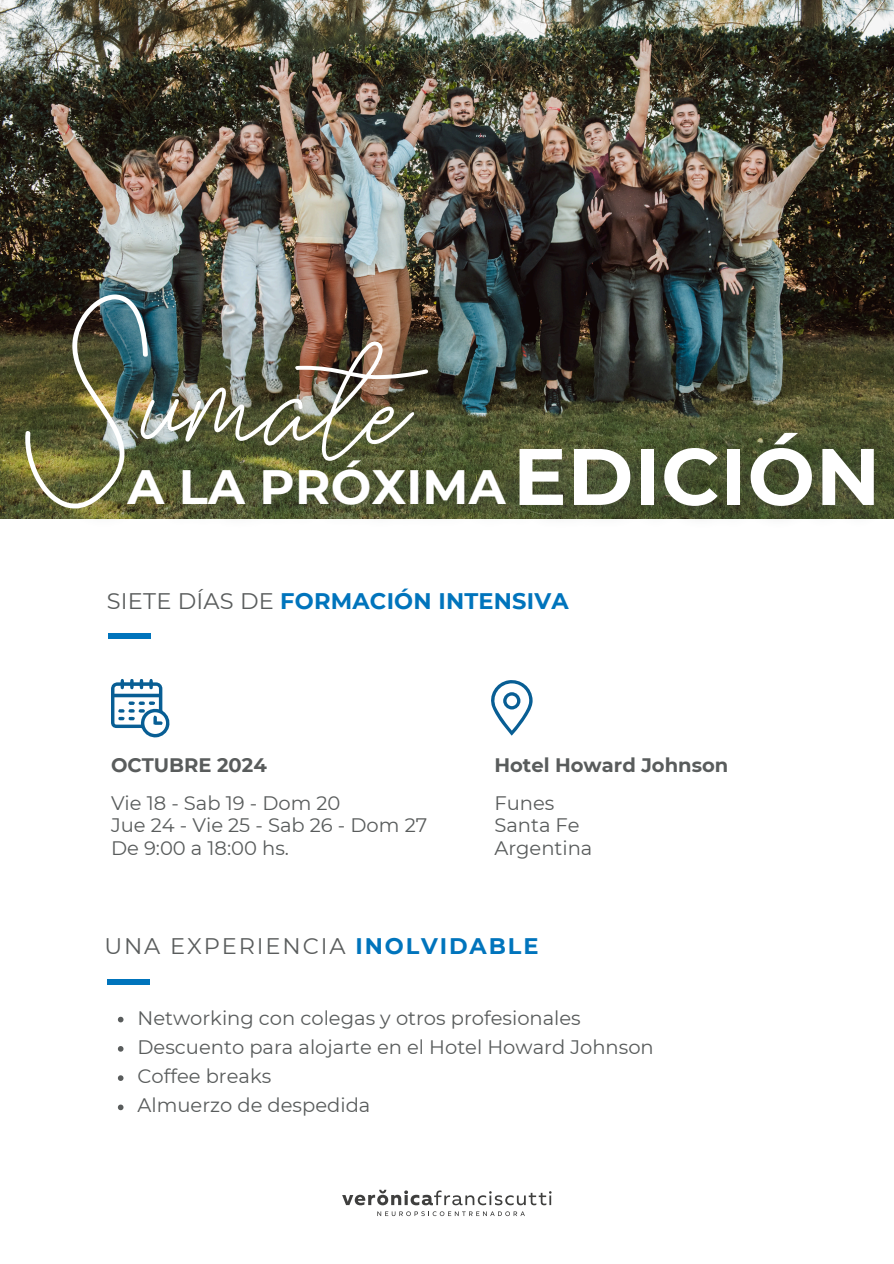
<style>
.page{position:relative;width:894px;height:1264px;background:#fff}
.page>*{position:absolute;margin:0;border:0;box-sizing:border-box;transform-origin:0 0}
.t1{font:700 79.95px "Montserrat";letter-spacing:.01em;color:#fff}
.t2{font:700 48.15px "Montserrat";letter-spacing:.005em;color:#fff}
.t3{font:700 22.5px "Montserrat";letter-spacing:.01em;color:#0074bc}
.t4{font:22.5px "Montserrat";letter-spacing:.085em;color:#595c5c}
.t5{font:19.5px "Montserrat";color:#595c5c}
.t6{font:700 19.5px "Montserrat";color:#595c5c}
.s1{font-weight:400;color:#595c5c}
.s2{font-weight:700;color:#0074bc}
</style>
<div class="page">
<img style="left:0;top:0;width:893px;height:519px">
<img style="left:480px;top:444px;width:33px;height:75px">
<img style="left:513px;top:414px;width:380px;height:105px">
<img style="left:32px;top:275px;width:448px;height:244px">
<img style="left:25px;top:294px;width:400px;height:214px">
<svg style="left:118px;top:1016px;width:5px;height:6px"></svg>
<svg style="left:118px;top:1046px;width:5px;height:5px"></svg>
<svg style="left:118px;top:1075px;width:5px;height:5px"></svg>
<svg style="left:118px;top:1104px;width:5px;height:6px"></svg>
<svg style="left:111px;top:679px;width:58px;height:58px"></svg>
<svg style="left:491px;top:680px;width:41px;height:55px"></svg>
<div style="left:107px;top:978px;width:42px;height:6px;background:#0074bc"></div>
<div style="left:109px;top:633px;width:42px;height:6px;background:#0074bc"></div>
<svg style="left:377px;top:1211px;width:147px;height:5px"></svg>
<svg style="left:342px;top:1189px;width:209px;height:16px"></svg>
<h3 class="t2" style="left:128px;top:457px;width:379px">A LA PRÓXIMA</h3>
<p class="t1" style="left:513px;top:427px;width:369px">EDICIÓN</p>
<p class="t3" style="left:107px;top:587px;width:463px"><span class="s1">SIETE DÍAS DE</span> FORMACIÓN INTENSIVA</p>
<p class="t6" style="left:111px;top:752px;width:157px">OCTUBRE 2024</p>
<h3 class="t5" style="left:111px;top:791px;width:231px">Vie 18 - Sab 19 - Dom 20</h3>
<h4 class="t5" style="left:111px;top:813px;width:317px">Jue 24 - Vie 25 - Sab 26 - Dom 27</h4>
<p class="t5" style="left:111px;top:836px;width:179px">De 9:00 a 18:00 hs.</p>
<p class="t6" style="left:494px;top:752px;width:235px">Hotel Howard Johnson</p>
<p class="t5" style="left:494px;top:791px;width:61px">Funes</p>
<h5 class="t5" style="left:494px;top:813px;width:87px">Santa Fe</h5>
<p class="t5" style="left:494px;top:836px;width:99px">Argentina</p>
<p class="t4" style="left:104px;top:932px;width:435px">UNA EXPERIENCIA <span class="s2">INOLVIDABLE</span></p>
<h2 class="t5" style="left:137px;top:1005px;width:444px">Networking con colegas y otros profesionales</h2>
<p class="t5" style="left:137px;top:1035px;width:517px">Descuento para alojarte en el Hotel Howard Johnson</p>
<p class="t5" style="left:137px;top:1064px;width:135px">Coffee breaks</p>
<h1 class="t5" style="left:137px;top:1093px;width:234px">Almuerzo de despedida</h1>
</div>
